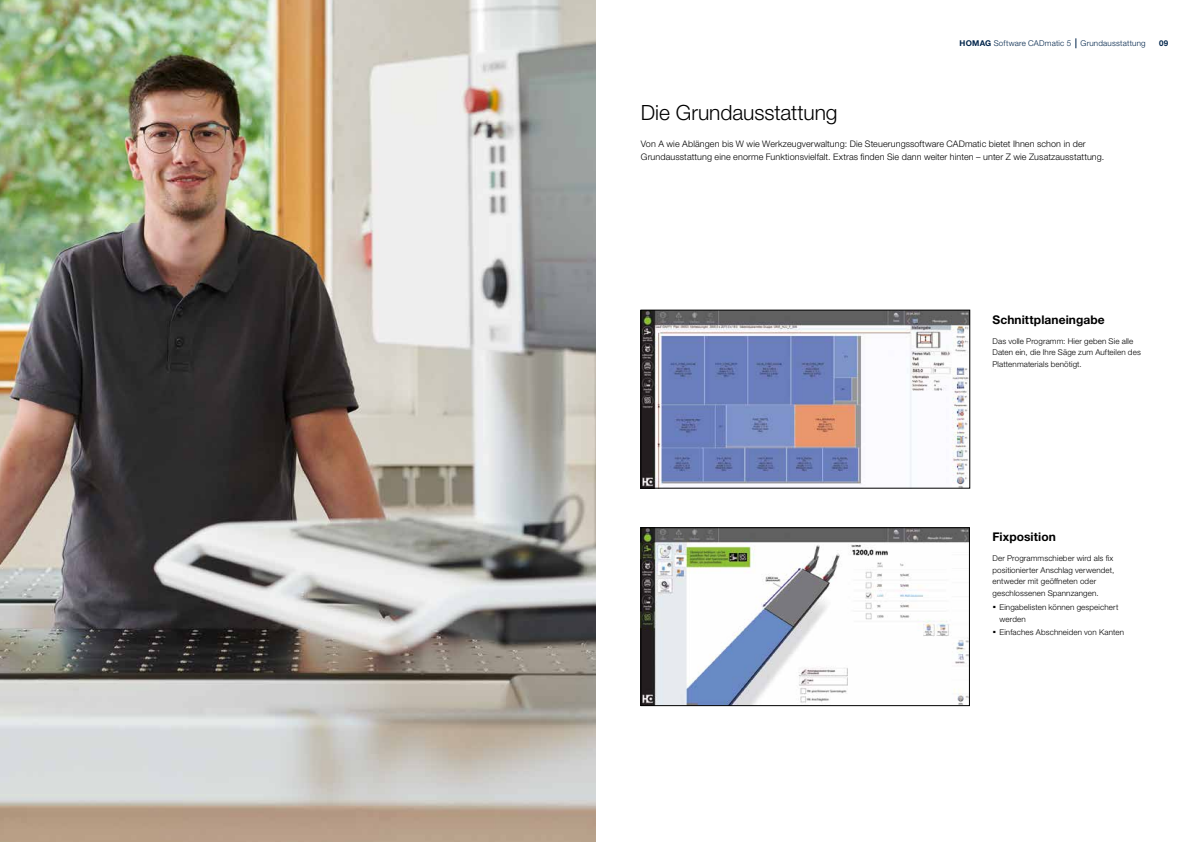
<style>
.page{position:relative;width:1191px;height:842px;background:#fff}
.page>*{position:absolute;margin:0;border:0;box-sizing:border-box;transform-origin:0 0}
.t1{font:300 21px "Helvetica Neue LTW1 G";letter-spacing:-.005em;color:#000}
.t2{font:700 12px "Helvetica Neue LTW1 G";letter-spacing:.005em;color:#000}
.t3{font:300 9px/13.6px "Helvetica Neue LTW1 G";letter-spacing:.01em;color:#000}
.t4{font:300 8px/11.5px "Helvetica Neue LTW1 G";letter-spacing:.015em;color:#000}
.t5{font:300 8px "Helvetica Neue LTW1 G";letter-spacing:.025em;color:#00254b}
.t6{font:700 8px "Helvetica Neue LTW1 G";color:#00254b}
.s1{font-weight:700}
.s2{font-weight:700;font-size:14px}
</style>
<div class="page">
<img style="left:0;top:0;width:595px;height:842px">
<img style="left:643px;top:312px;width:324px;height:174px">
<div style="left:641px;top:310px;width:328px;height:178px;border:1px solid #000"></div>
<img style="left:643px;top:530px;width:324px;height:174px">
<div style="left:641px;top:528px;width:328px;height:178px;border:1px solid #000"></div>
<p class="t5" style="left:959px;top:39px;width:187px"><span class="s1">HOMAG</span> Software CADmatic 5 Grundausstattung</p>
<p class="t6" style="left:1159px;top:39px;width:11px">09</p>
<h1 class="t1" style="left:641px;top:99px;width:198px">Die Grundausstattung</h1>
<p class="t3" style="left:641px;top:137px;width:465px">Von A wie Ablängen bis W wie Werkzeugverwaltung: Die Steuerungssoftware CADmatic bietet Ihnen schon in der<br>Grundausstattung eine enorme Funktionsvielfalt. Extras finden Sie dann weiter hinten – unter Z wie Zusatzausstattung.</p>
<h2 class="t2" style="left:992px;top:312px;width:114px">Schnittplaneingabe</h2>
<p class="t4" style="left:992px;top:335px;width:150px">Das volle Programm: Hier geben Sie alle<br>Daten ein, die Ihre Säge zum Aufteilen des<br>Plattenmaterials benötigt.</p>
<h2 class="t2" style="left:992px;top:530px;width:65px">Fixposition</h2>
<p class="t4" style="left:992px;top:553px;width:123px">Der Programmschieber wird als fix positionierter Anschlag verwendet, entweder mit geöffneten oder geschlossenen Spannzangen.</p>
<p class="t4" style="left:999px;top:601px;width:120px;text-indent:-7px"><span class="s2">·</span> Eingabelisten können gespeichert werden</p>
<p class="t4" style="left:992px;top:626px;width:133px"><span class="s2">·</span> Einfaches Abschneiden von Kanten</p>
</div>
